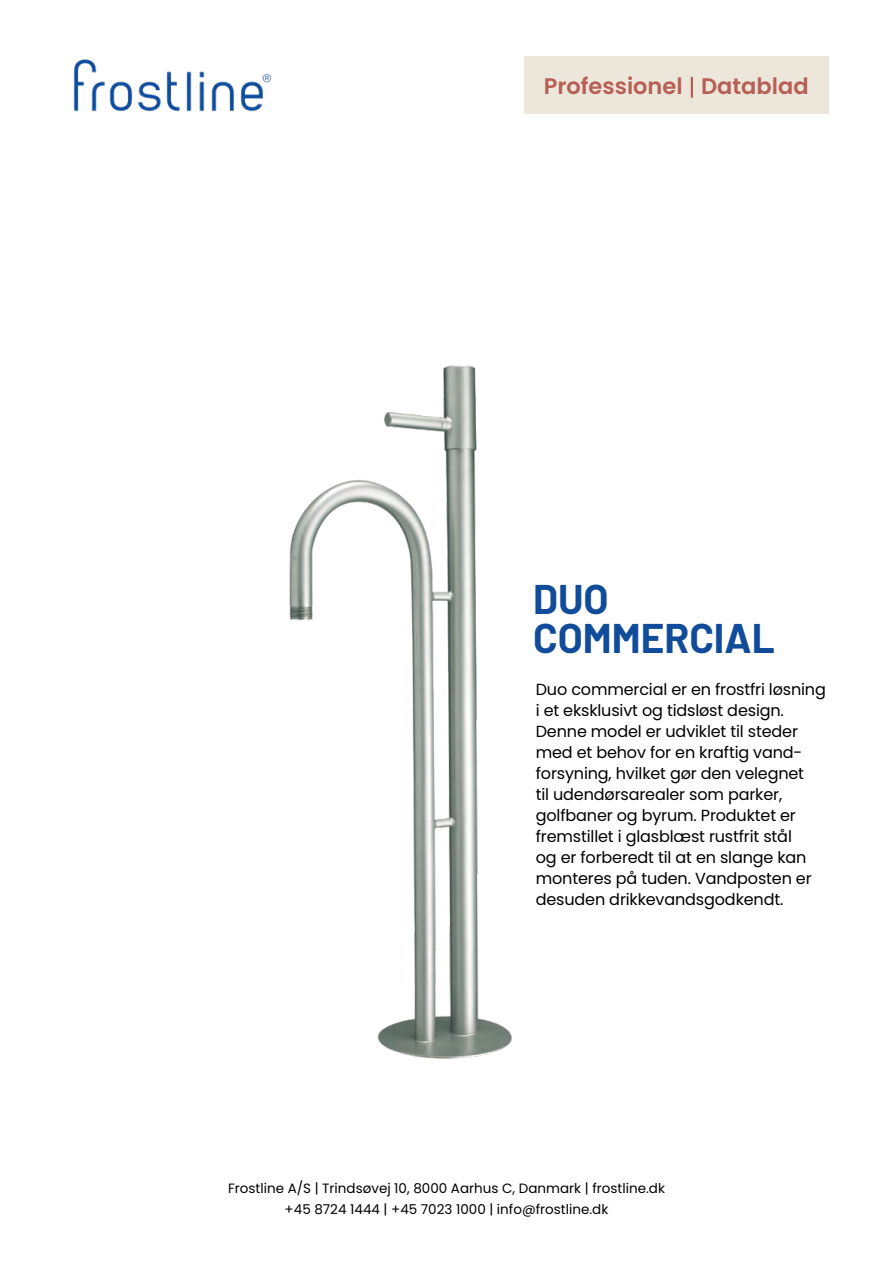
<style>
.page{position:relative;width:893px;height:1263px;background:#fff}
.page>*{position:absolute;margin:0;border:0;box-sizing:border-box;transform-origin:0 0}
.Rubrik{font:700 40.5px/39px "Barlow";color:#104c99}
.Rubrik_1{font:600 22.5px "Poppins";color:#b75f54}
.Indledning{font:16.05px/21px "Poppins";letter-spacing:-.01em;color:#000101}
.t1{font:13.5px/20.9px "Poppins";color:#000101;text-align:center}
</style>
<div class="page">
<img style="left:73px;top:59px;width:199px;height:53px">
<div style="left:524px;top:56px;width:305px;height:58px;background:#ede7db"></div>
<hr style="left:691px;top:77px;width:2px;height:21px;background:#b75f54">
<img style="left:289px;top:365px;width:223px;height:694px">
<p class="Rubrik_1" style="left:544px;top:73px;width:140px">Professionel</p>
<p class="Rubrik_1" style="left:701px;top:73px;width:109px">Datablad</p>
<p class="Rubrik" style="left:533px;top:576px;width:243px">DUO<br>COMMERCIAL</p>
<p class="Indledning" style="left:536px;top:679px;width:292px">Duo commercial er en frostfri løsning i et eksklusivt og tidsløst design.<br>Denne model er udviklet til steder med et behov for en kraftig vand&shy;forsyning, hvilket gør den velegnet<br>til udendørsarealer som parker, golfbaner og byrum. Produktet er fremstillet i glasblæst rustfrit stål<br>og er forberedt til at en slange kan monteres på tuden. Vandposten er desuden drikkevandsgodkendt.</p>
<p class="t1" style="left:228px;top:1178px;width:438px">Frostline A/S | Trindsøvej 10, 8000 Aarhus C, Danmark | frostline.dk +45 8724 1444 | +45 7023 1000 | info@frostline.dk</p>
</div>
